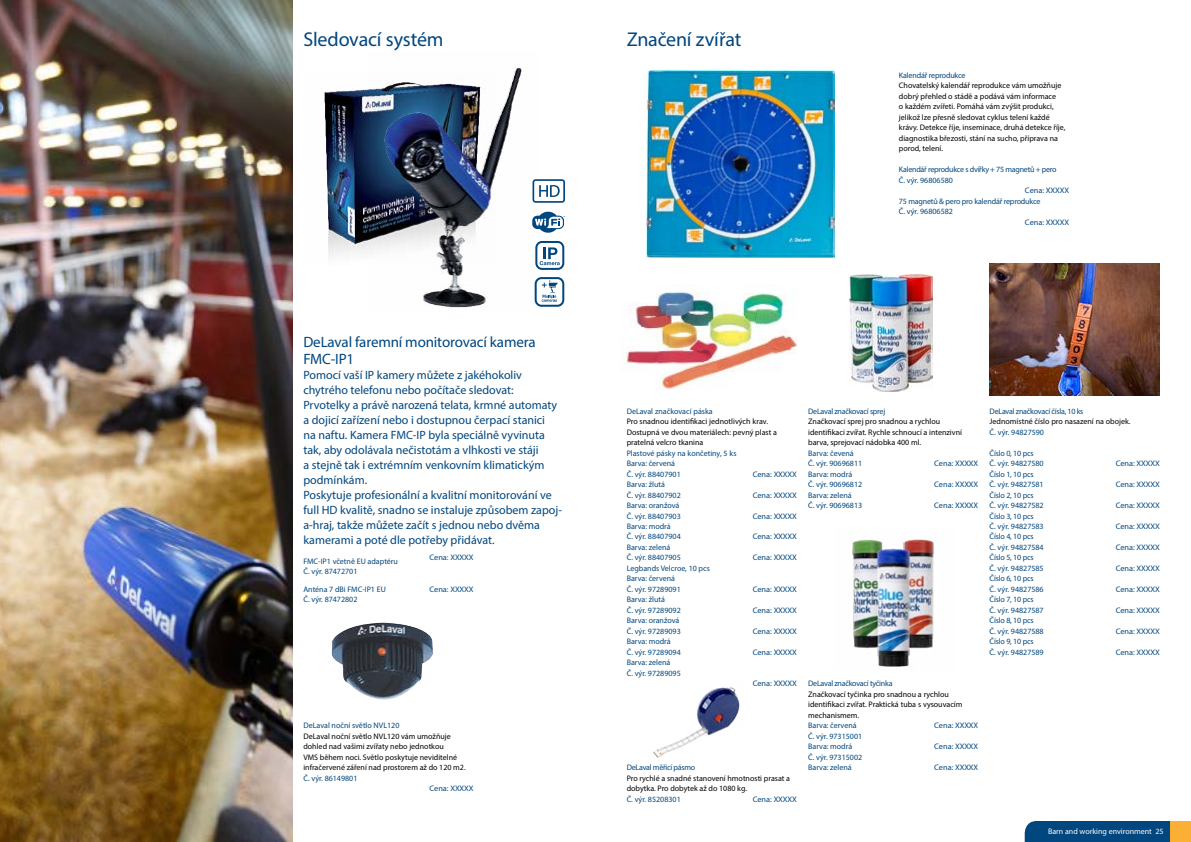
<style>
.page{position:relative;width:1191px;height:842px;background:#fff}
.page>*{position:absolute;margin:0;border:0;box-sizing:border-box;transform-origin:0 0}
.t1{font:20px "Myriad Pro";letter-spacing:-.01em;color:#00467f}
.t2{font:15px/17px "Myriad Pro";letter-spacing:-.01em;color:#00467f}
.t3{font:12px/15px "Myriad Pro";color:#00467f}
.t4{font:8px/10.5px "Myriad Pro";color:#00467f}
.t5{font:8px/10.5px "Myriad Pro";color:#000}
.t6{font:8px "Myriad Pro";color:#00467f;scale:1.04 1}
.t7{font:8px/10.5px "Myriad Pro";letter-spacing:-.03em;color:#00467f}
.t8{font:8px/10.5px "Myriad Pro";letter-spacing:-.02em;color:#00467f}
.t9{font:8px "Myriad Pro";color:#fff}
</style>
<div class="page">
<div style="left:1024px;top:821px;width:146px;height:21px;background:#00467f"></div>
<div style="left:1170px;top:821px;width:21px;height:21px;background:#fbaf34"></div>
<img style="left:646px;top:71px;width:188px;height:186px">
<img style="left:653px;top:687px;width:87px;height:71px">
<img style="left:850px;top:274px;width:83px;height:117px">
<img style="left:621px;top:291px;width:176px;height:99px">
<img style="left:989px;top:264px;width:170px;height:131px">
<img style="left:850px;top:536px;width:87px;height:133px">
<img style="left:323px;top:86px;width:44px;height:172px">
<img style="left:367px;top:68px;width:159px;height:240px">
<img style="left:332px;top:622px;width:101px;height:78px">
<svg style="left:532px;top:212px;width:33px;height:21px"></svg>
<svg style="left:532px;top:179px;width:33px;height:24px"></svg>
<div style="left:535px;top:241px;width:29px;height:29px;border:2px solid #00467f;border-radius:6px"></div>
<svg style="left:539px;top:247px;width:21px;height:18px"></svg>
<div style="left:534px;top:277px;width:30px;height:30px;border:2px solid #00467f;border-radius:6px"></div>
<svg style="left:541px;top:280px;width:17px;height:22px"></svg>
<img style="left:0;top:0;width:292px;height:842px">
<h1 class="t1" style="left:303px;top:27px;width:142px">Sledovací systém</h1>
<h2 class="t2" style="left:303px;top:333px;width:234px">DeLaval faremní monitorovací kamera<br>FMC-IP1</h2>
<p class="t3" style="left:303px;top:367px;width:260px">Pomocí vaší IP kamery můžete z jakéhokoliv chytrého telefonu nebo počítače sledovat:<br>Prvotelky a právě narozená telata, krmné automaty a dojicí zařízení nebo i dostupnou čerpací stanici<br>na naftu. Kamera FMC-IP byla speciálně vyvinuta tak, aby odolávala nečistotám a vlhkosti ve stáji<br>a stejně tak i extrémním venkovním klimatickým podmínkám.<br>Poskytuje profesionální a kvalitní monitorování ve full HD kvalitě, snadno se instaluje způsobem zapoj&shy;a-hraj, takže můžete začít s jednou nebo dvěma kamerami a poté dle potřeby přidávat.</p>
<p class="t4" style="left:303px;top:556px;width:96px;line-height:10px">FMC-IP1 včetně EU adaptéru<br>Č. výr. 87472701</p>
<p class="t4" style="left:303px;top:584px;width:84px">Anténa 7 dBi FMC-IP1 EU<br>Č. výr. 87472802</p>
<p class="t6" style="left:429px;top:553px;width:44px">Cena: XXXXX</p>
<p class="t6" style="left:429px;top:584px;width:44px">Cena: XXXXX</p>
<p class="t4" style="left:303px;top:720px;width:97px">DeLaval noční světlo NVL120</p>
<p class="t5" style="left:303px;top:731px;width:164px">DeLaval noční světlo NVL120 vám umožňuje dohled nad vašimi zvířaty nebo jednotkou<br>VMS během noci. Světlo poskytuje neviditelné infračervené záření nad prostorem až do 120 m2.</p>
<p class="t4" style="left:303px;top:773px;width:56px">Č. výr. 86149801</p>
<p class="t6" style="left:429px;top:784px;width:44px">Cena: XXXXX</p>
<h1 class="t1" style="left:626px;top:27px;width:116px">Značení zvířat</h1>
<p class="t8" style="left:899px;top:70px;width:68px">Kalendář reprodukce</p>
<p class="t5" style="left:899px;top:80px;width:168px">Chovatelský kalendář reprodukce vám umožňuje dobrý přehled o stádě a podává vám informace<br>o každém zvířeti. Pomáhá vám zvýšit produkci, jelikož lze přesně sledovat cyklus telení každé krávy. Detekce říje, inseminace, druhá detekce říje, diagnostika březosti, stání na sucho, příprava na porod, telení.</p>
<p class="t7" style="left:899px;top:164px;width:159px">Kalendář reprodukce s dvířky + 75 magnetů + pero<br>Č. výr. 96806580</p>
<p class="t8" style="left:899px;top:196px;width:143px">75 magnetů &amp; pero pro kalendář reprodukce<br>Č. výr. 96806582</p>
<p class="t6" style="left:1025px;top:186px;width:44px">Cena: XXXXX</p>
<p class="t6" style="left:1025px;top:217px;width:44px">Cena: XXXXX</p>
<p class="t4" style="left:626px;top:406px;width:88px">DeLaval značkovací páska</p>
<p class="t5" style="left:626px;top:416px;width:152px">Pro snadnou identifikaci jednotlivých krav.<br>Dostupná ve dvou materiálech: pevný plast a pratelná velcro tkanina</p>
<p class="t4" style="left:626px;top:447px;width:111px">Plastové pásky na končetiny, 5 ks<br>Barva: červená<br>Č. výr. 88407901<br>Barva: žlutá<br>Č. výr. 88407902<br>Barva: oranžová<br>Č. výr. 88407903<br>Barva: modrá<br>Č. výr. 88407904<br>Barva: zelená<br>Č. výr. 88407905<br>Legbands Velcroe, 10 pcs<br>Barva: červená<br>Č. výr. 97289091<br>Barva: žlutá<br>Č. výr. 97289092<br>Barva: oranžová<br>Č. výr. 97289093<br>Barva: modrá<br>Č. výr. 97289094<br>Barva: zelená<br>Č. výr. 97289095</p>
<p class="t6" style="left:752px;top:469px;width:44px">Cena: XXXXX</p>
<p class="t6" style="left:752px;top:490px;width:44px">Cena: XXXXX</p>
<p class="t6" style="left:752px;top:511px;width:44px">Cena: XXXXX</p>
<p class="t6" style="left:752px;top:532px;width:44px">Cena: XXXXX</p>
<p class="t6" style="left:752px;top:553px;width:44px">Cena: XXXXX</p>
<p class="t6" style="left:752px;top:584px;width:44px">Cena: XXXXX</p>
<p class="t6" style="left:752px;top:626px;width:44px">Cena: XXXXX</p>
<p class="t6" style="left:752px;top:647px;width:44px">Cena: XXXXX</p>
<p class="t6" style="left:752px;top:679px;width:44px">Cena: XXXXX</p>
<p class="t6" style="left:752px;top:605px;width:44px">Cena: XXXXX</p>
<p class="t7" style="left:626px;top:762px;width:70px">DeLaval měřicí pásmo</p>
<p class="t5" style="left:626px;top:773px;width:165px">Pro rychlé a snadné stanovení hmotnosti prasat a dobytka. Pro dobytek až do 1080 kg.</p>
<p class="t4" style="left:626px;top:794px;width:56px">Č. výr. 85208301</p>
<p class="t6" style="left:752px;top:794px;width:44px">Cena: XXXXX</p>
<p class="t7" style="left:808px;top:406px;width:79px">DeLaval značkovací sprej</p>
<p class="t5" style="left:808px;top:416px;width:155px">Značkovací sprej pro snadnou a rychlou identifikaci zvířat. Rychle schnoucí a intenzivní barva, sprejovací nádobka 400 ml.</p>
<p class="t4" style="left:808px;top:447px;width:56px">Barva: čevená<br>Č. výr. 90696811<br>Barva: modrá<br>Č. výr. 90696812<br>Barva: zelená<br>Č. výr. 90696813</p>
<p class="t6" style="left:934px;top:458px;width:44px">Cena: XXXXX</p>
<p class="t6" style="left:934px;top:479px;width:44px">Cena: XXXXX</p>
<p class="t6" style="left:934px;top:500px;width:44px">Cena: XXXXX</p>
<p class="t7" style="left:808px;top:678px;width:86px">DeLaval značkovací tyčinka</p>
<p class="t5" style="left:808px;top:689px;width:156px">Značkovací tyčinka pro snadnou a rychlou identifikaci zvířat. Praktická tuba s vysouvacím mechanismem.</p>
<p class="t4" style="left:808px;top:720px;width:56px">Barva: červená<br>Č. výr. 97315001<br>Barva: modrá<br>Č. výr. 97315002<br>Barva: zelená</p>
<p class="t6" style="left:934px;top:721px;width:44px">Cena: XXXXX</p>
<p class="t6" style="left:934px;top:742px;width:44px">Cena: XXXXX</p>
<p class="t6" style="left:934px;top:763px;width:44px">Cena: XXXXX</p>
<p class="t7" style="left:989px;top:406px;width:95px">DeLaval značkovací čísla, 10 ks</p>
<p class="t5" style="left:989px;top:416px;width:142px">Jednomístné číslo pro nasazení na obojek.</p>
<p class="t4" style="left:989px;top:426px;width:56px">Č. výr. 94827590</p>
<p class="t4" style="left:989px;top:447px;width:56px">Číslo 0, 10 pcs<br>Č. výr. 94827580<br>Číslo 1, 10 pcs<br>Č. výr. 94827581<br>Číslo 2, 10 pcs<br>Č. výr. 94827582<br>Číslo 3, 10 pcs<br>Č. výr. 94827583<br>Číslo 4, 10 pcs<br>Č. výr. 94827584<br>Číslo 5, 10 pcs<br>Č. výr. 94827585<br>Číslo 6, 10 pcs<br>Č. výr. 94827586<br>Číslo 7, 10 pcs<br>Č. výr. 94827587<br>Číslo 8, 10 pcs<br>Č. výr. 94827588<br>Číslo 9, 10 pcs<br>Č. výr. 94827589</p>
<p class="t6" style="left:1115px;top:458px;width:44px">Cena: XXXXX</p>
<p class="t6" style="left:1115px;top:479px;width:44px">Cena: XXXXX</p>
<p class="t6" style="left:1115px;top:500px;width:44px">Cena: XXXXX</p>
<p class="t6" style="left:1115px;top:521px;width:44px">Cena: XXXXX</p>
<p class="t6" style="left:1115px;top:542px;width:44px">Cena: XXXXX</p>
<p class="t6" style="left:1115px;top:563px;width:44px">Cena: XXXXX</p>
<p class="t6" style="left:1115px;top:584px;width:44px">Cena: XXXXX</p>
<p class="t6" style="left:1115px;top:605px;width:44px">Cena: XXXXX</p>
<p class="t6" style="left:1115px;top:626px;width:44px">Cena: XXXXX</p>
<p class="t6" style="left:1115px;top:647px;width:44px">Cena: XXXXX</p>
<p class="t9" style="left:1048px;top:826px;width:117px">Barn and working environment 25</p>
</div>
